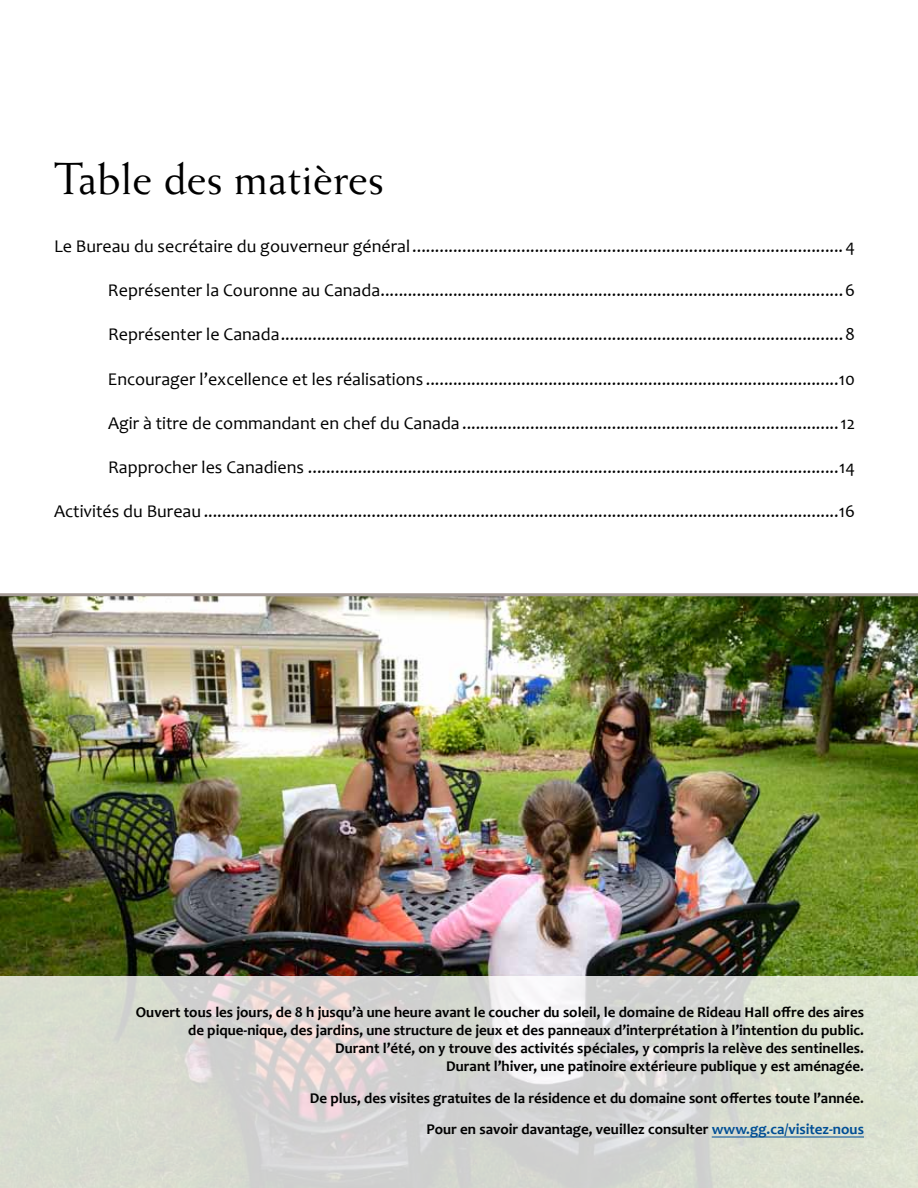
<style>
.page{position:relative;width:918px;height:1188px;background:#fff}
.page>*{position:absolute;margin:0;border:0;box-sizing:border-box;transform-origin:0 0}
.t1{font:45px "Weiss Std";color:#000}
.t2{font:18px "Candara";color:#000}
.para{font:700 15px/18px "Candara";color:#000;text-align:right}
.s1{color:#004e95}
</style>
<div class="page">
<img style="left:0;top:596px;width:918px;height:380px">
<hr style="left:0;top:593px;width:918px;height:3px;background:#a49a94">
<svg style="left:0;top:976px;width:918px;height:212px;background:#d8d9d3"></svg>
<hr style="left:712px;top:1137px;width:152px;height:1px;background:#004e95">
<h1 class="t1" style="left:54px;top:153px;width:331px">Table des matières</h1>
<p class="t2" style="left:54px;top:235px;width:802px">Le Bureau du secrétaire du gouverneur général...............................................................................................4</p>
<p class="t2" style="left:108px;top:279px;width:749px">Représenter la Couronne au Canada......................................................................................................6</p>
<p class="t2" style="left:108px;top:323px;width:748px">Représenter le Canada............................................................................................................................8</p>
<p class="t2" style="left:108px;top:368px;width:749px">Encourager l’excellence et les réalisations ...........................................................................................10</p>
<p class="t2" style="left:108px;top:412px;width:749px">Agir à titre de commandant en chef du Canada ...................................................................................12</p>
<p class="t2" style="left:108px;top:456px;width:748px">Rapprocher les Canadiens .....................................................................................................................14</p>
<p class="t2" style="left:54px;top:500px;width:803px">Activités du Bureau ............................................................................................................................................16</p>
<p class="para" style="left:136px;top:1003px;width:730px">Ouvert tous les jours, de 8 h jusqu’à une heure avant le coucher du soleil, le domaine de Rideau Hall offre des aires de pique-nique, des jardins, une structure de jeux et des panneaux d’interprétation à l’intention du public.<br>Durant l’été, on y trouve des activités spéciales, y compris la relève des sentinelles.<br>Durant l’hiver, une patinoire extérieure publique y est aménagée.</p>
<p class="para" style="left:310px;top:1088px;width:556px">De plus, des visites gratuites de la résidence et du domaine sont offertes toute l’année.</p>
<p class="para" style="left:426px;top:1120px;width:439px">Pour en savoir davantage, veuillez consulter <span class="s1">www.gg.ca/visitez-nous</span></p>
</div>
